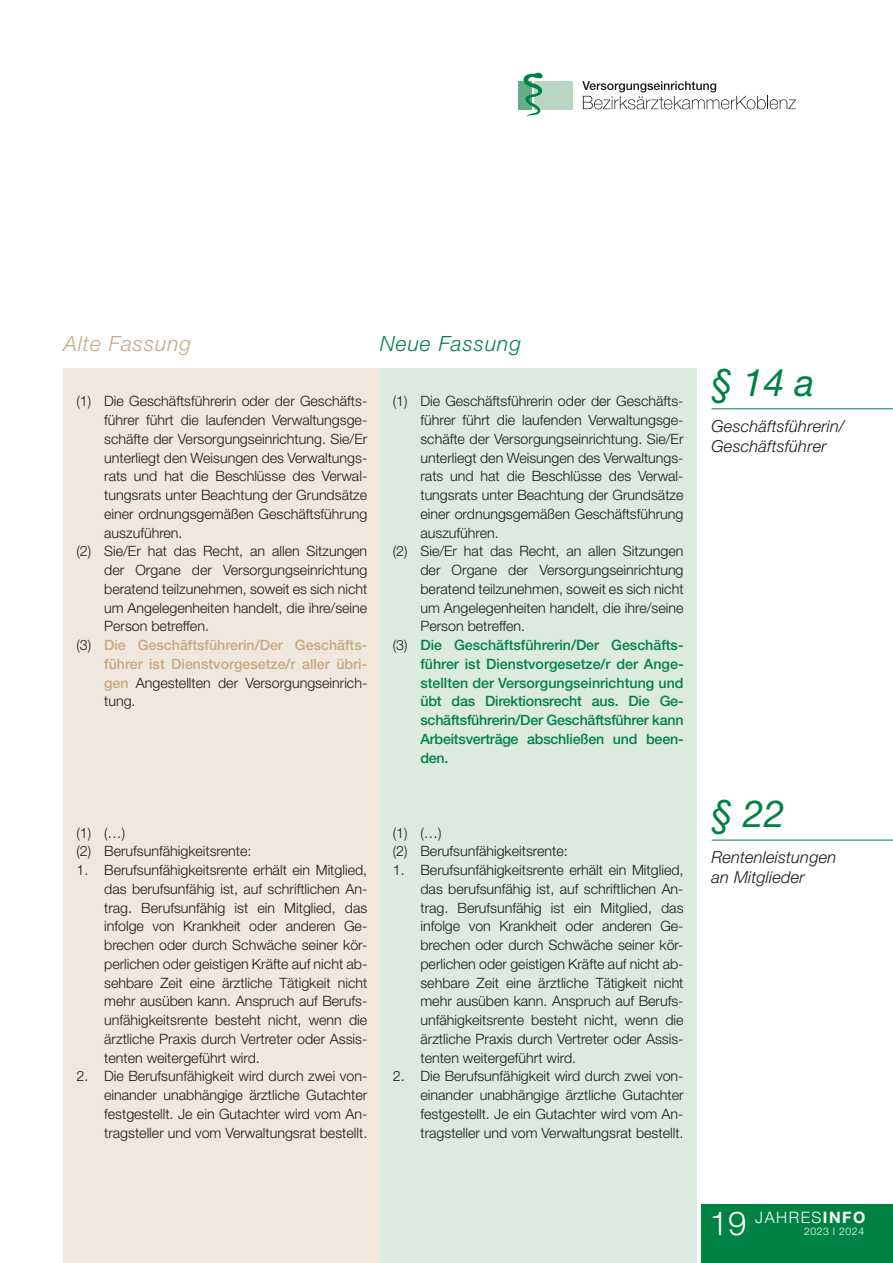
<style>
.page{position:relative;width:893px;height:1263px;background:#fff}
.page>*{position:absolute;margin:0;border:0;box-sizing:border-box;transform-origin:0 0}
.Veröffentlichungen{font:italic 37.5px "Helvetica Neue LT Std";color:#008243}
.t1{font:300 33px "Helvetica Neue LT Std";color:#fff}
.t2{font:italic 300 21px "Helvetica Neue LT Std";letter-spacing:.045em;color:#c6a982}
.t3{font:italic 300 21px "Helvetica Neue LT Std";letter-spacing:.045em;color:#008243}
.Veröffentlichungen_Text{font:italic 300 16.5px/19.5px "Helvetica Neue LT Std";letter-spacing:.01em;color:#1a1a18}
.t4{font:300 15.75px "Helvetica Neue LT Std";letter-spacing:.095em;color:#fff}
._1_Veroeffentlichungen_2{font:300 14.25px/18.8px "Helvetica Neue LT Std";color:#1a1a18;text-align:justify}
._1_Veroeffentlichungen_2-2{font:500 14.25px/18.8px "Helvetica Neue LT Std";letter-spacing:-.015em;color:#008243;text-align:justify}
._1_Veroeffentlichungen_2-3{font:500 14.25px/18.8px "Helvetica Neue LT Std";color:#c6a982;text-align:justify}
.t5{font:300 10.5px "Helvetica Neue LT Std";letter-spacing:.05em;color:#fff}
.s1{font-weight:300;color:#1a1a18}
.s2{font-weight:700}
</style>
<div class="page">
<div style="left:534px;top:81px;width:39px;height:29px;background:#b8d6c1"></div>
<div style="left:518px;top:81px;width:14px;height:29px;background:#63ad85"></div>
<svg style="left:523px;top:73px;width:20px;height:44px"></svg>
<svg style="left:582px;top:81px;width:214px;height:28px"></svg>
<div style="left:702px;top:1204px;width:191px;height:59px;background:#008243"></div>
<div style="left:380px;top:369px;width:316px;height:894px;background:#dceae0"></div>
<div style="left:64px;top:369px;width:316px;height:894px;background:#f0e8dd"></div>
<hr style="left:711px;top:840px;width:182px;height:1px;background:#008243">
<hr style="left:711px;top:408px;width:182px;height:1px;background:#008243">
<h3 class="t2" style="left:64px;top:331px;width:129px">Alte Fassung</h3>
<h3 class="t3" style="left:380px;top:331px;width:143px">Neue Fassung</h3>
<p class="_1_Veroeffentlichungen_2" style="left:104px;top:392px;width:265px;text-indent:-28px">(1) Die Geschäftsführerin oder der Geschäfts&shy;führer führt die laufenden Verwaltungsge&shy;schäfte der Versorgungseinrichtung. Sie/Er unterliegt den Weisungen des Verwaltungs&shy;rats und hat die Beschlüsse des Verwal&shy;tungsrats unter Beachtung der Grundsätze einer ordnungsgemäßen Geschäftsführung auszuführen.</p>
<p class="_1_Veroeffentlichungen_2" style="left:104px;top:542px;width:265px;text-indent:-28px">(2) Sie/Er hat das Recht, an allen Sitzungen der Organe der Versorgungseinrichtung beratend teilzunehmen, soweit es sich nicht um Angelegenheiten handelt, die ihre/seine Person betreffen.</p>
<p class="_1_Veroeffentlichungen_2-3" style="left:104px;top:635px;width:265px;text-indent:-28px"><span class="s1">(3)</span> Die Geschäftsführerin/Der Geschäfts&shy;führer ist Dienstvorgesetze/r aller übri&shy;gen <span class="s1">Angestellten der Versorgungseinrich&shy;tung.</span></p>
<p class="_1_Veroeffentlichungen_2" style="left:77px;top:823px;width:50px">(1) (…)</p>
<p class="_1_Veroeffentlichungen_2" style="left:77px;top:842px;width:176px">(2) Berufsunfähigkeitsrente:</p>
<p class="_1_Veroeffentlichungen_2" style="left:104px;top:860px;width:265px;text-align:left;text-indent:-28px">1. Berufsunfähigkeitsrente erhält ein Mitglied, das berufsunfähig ist, auf schriftlichen An&shy;trag. Berufsunfähig ist ein Mitglied, das infolge von Krankheit oder anderen Ge&shy;brechen oder durch Schwäche seiner kör&shy;perlichen oder geistigen Kräfte auf nicht ab&shy;sehbare Zeit eine ärztliche Tätigkeit nicht mehr ausüben kann. Anspruch auf Berufs&shy;unfähigkeitsrente besteht nicht, wenn die ärztliche Praxis durch Vertreter oder Assis&shy;tenten weitergeführt wird.</p>
<p class="_1_Veroeffentlichungen_2" style="left:104px;top:1067px;width:265px;text-indent:-28px">2. Die Berufsunfähigkeit wird durch zwei von&shy;einander unabhängige ärztliche Gutachter festgestellt. Je ein Gutachter wird vom An&shy;tragsteller und vom Verwaltungsrat bestellt.</p>
<p class="_1_Veroeffentlichungen_2" style="left:420px;top:392px;width:265px;text-indent:-28px">(1) Die Geschäftsführerin oder der Geschäfts&shy;führer führt die laufenden Verwaltungsge&shy;schäfte der Versorgungseinrichtung. Sie/Er unterliegt den Weisungen des Verwaltungs&shy;rats und hat die Beschlüsse des Verwal&shy;tungsrats unter Beachtung der Grundsätze einer ordnungsgemäßen Geschäftsführung auszuführen.</p>
<p class="_1_Veroeffentlichungen_2" style="left:420px;top:542px;width:265px;text-indent:-28px">(2) Sie/Er hat das Recht, an allen Sitzungen der Organe der Versorgungseinrichtung beratend teilzunehmen, soweit es sich nicht um Angelegenheiten handelt, die ihre/seine Person betreffen.</p>
<p class="_1_Veroeffentlichungen_2-2" style="left:420px;top:635px;width:265px;text-indent:-28px"><span class="s1">(3)</span> Die Geschäftsführerin/Der Geschäfts&shy;führer ist Dienstvorgesetze/r der Ange&shy;stellten der Versorgungseinrichtung und übt das Direktionsrecht aus. Die Ge&shy;schäftsführerin/Der Geschäftsführer kann Arbeitsverträge abschließen und been&shy;den.</p>
<p class="_1_Veroeffentlichungen_2" style="left:393px;top:823px;width:50px">(1) (…)</p>
<p class="_1_Veroeffentlichungen_2" style="left:393px;top:842px;width:176px">(2) Berufsunfähigkeitsrente:</p>
<p class="_1_Veroeffentlichungen_2" style="left:420px;top:860px;width:265px;text-align:left;text-indent:-28px">1. Berufsunfähigkeitsrente erhält ein Mitglied, das berufsunfähig ist, auf schriftlichen An&shy;trag. Berufsunfähig ist ein Mitglied, das infolge von Krankheit oder anderen Ge&shy;brechen oder durch Schwäche seiner kör&shy;perlichen oder geistigen Kräfte auf nicht ab&shy;sehbare Zeit eine ärztliche Tätigkeit nicht mehr ausüben kann. Anspruch auf Berufs&shy;unfähigkeitsrente besteht nicht, wenn die ärztliche Praxis durch Vertreter oder Assis&shy;tenten weitergeführt wird.</p>
<p class="_1_Veroeffentlichungen_2" style="left:420px;top:1067px;width:265px;text-indent:-28px">2. Die Berufsunfähigkeit wird durch zwei von&shy;einander unabhängige ärztliche Gutachter festgestellt. Je ein Gutachter wird vom An&shy;tragsteller und vom Verwaltungsrat bestellt.</p>
<p class="Veröffentlichungen" style="left:711px;top:360px;width:104px">§ 14 a</p>
<p class="Veröffentlichungen_Text" style="left:711px;top:416px;width:134px">Geschäftsführerin/<br>Geschäftsführer</p>
<p class="Veröffentlichungen" style="left:711px;top:791px;width:74px">§ 22</p>
<p class="Veröffentlichungen_Text" style="left:711px;top:847px;width:126px">Rentenleistungen an Mitglieder</p>
<h2 class="t1" style="left:710px;top:1203px;width:38px">19</h2>
<p class="t4" style="left:755px;top:1208px;width:112px">JAHRES<span class="s2">INFO</span></p>
<p class="t5" style="left:804px;top:1225px;width:62px">2023 I 2024</p>
</div>
